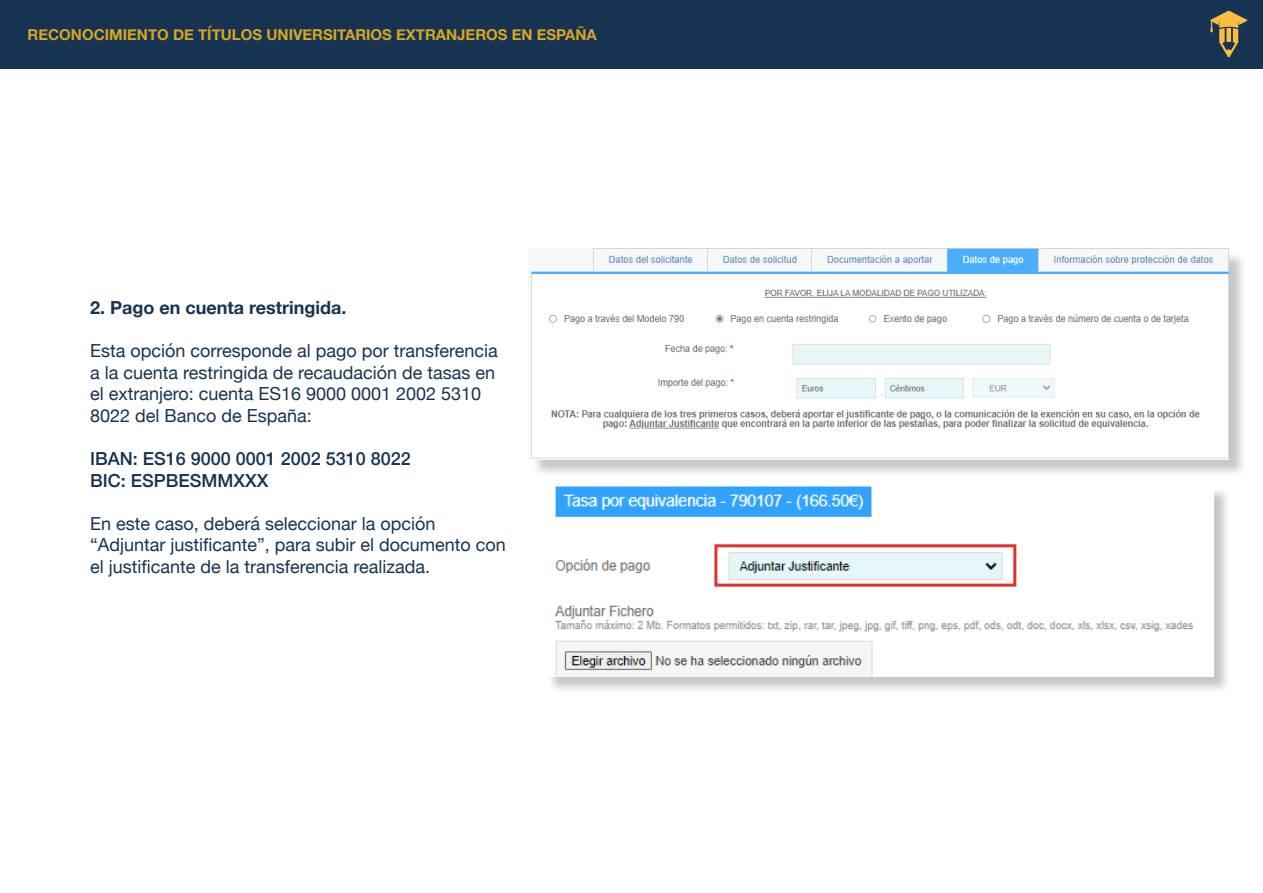
<style>
.page{position:relative;width:1263px;height:893px;background:#fff}
.page>*{position:absolute;margin:0;border:0;box-sizing:border-box;transform-origin:0 0}
.t1{font:18px/21.6px "Helvetica Neue";color:#163451}
.t2{font:500 18px/21.6px "Helvetica Neue";color:#163451}
.t3{font:700 18px "Helvetica Neue";color:#163451}
.t4{font:700 15px "Helvetica Neue";color:#daa523}
</style>
<div class="page">
<div style="left:0;top:0;width:1263px;height:68px;background:#163451"></div>
<svg style="left:1210px;top:11px;width:37px;height:47px"></svg>
<div style="left:531px;top:251px;width:716px;height:227px;background:#000;opacity:.22"></div>
<img style="left:531px;top:249px;width:698px;height:210px">
<div style="left:546px;top:486px;width:685px;height:209px;background:#000;opacity:.22"></div>
<img style="left:546px;top:486px;width:667px;height:190px">
<div style="left:714px;top:544px;width:302px;height:43px;border:3px solid #e53129"></div>
<p class="t4" style="left:28px;top:23px;width:571px">RECONOCIMIENTO DE TÍTULOS UNIVERSITARIOS EXTRANJEROS EN ESPAÑA</p>
<p class="t3" style="left:90px;top:293px;width:258px">2. Pago en cuenta restringida.</p>
<p class="t1" style="left:90px;top:341px;width:409px">Esta opción corresponde al pago por transferencia a la cuenta restringida de recaudación de tasas en el extranjero: cuenta ES16 9000 0001 2002 5310<br>8022 del Banco de España:</p>
<p class="t2" style="left:90px;top:446px;width:322px">IBAN: ES16 9000 0001 2002 5310 8022<br>BIC: ESPBESMMXXX</p>
<p class="t1" style="left:90px;top:514px;width:417px">En este caso, deberá seleccionar la opción “Adjuntar justificante”, para subir el documento con el justificante de la transferencia realizada.</p>
</div>
